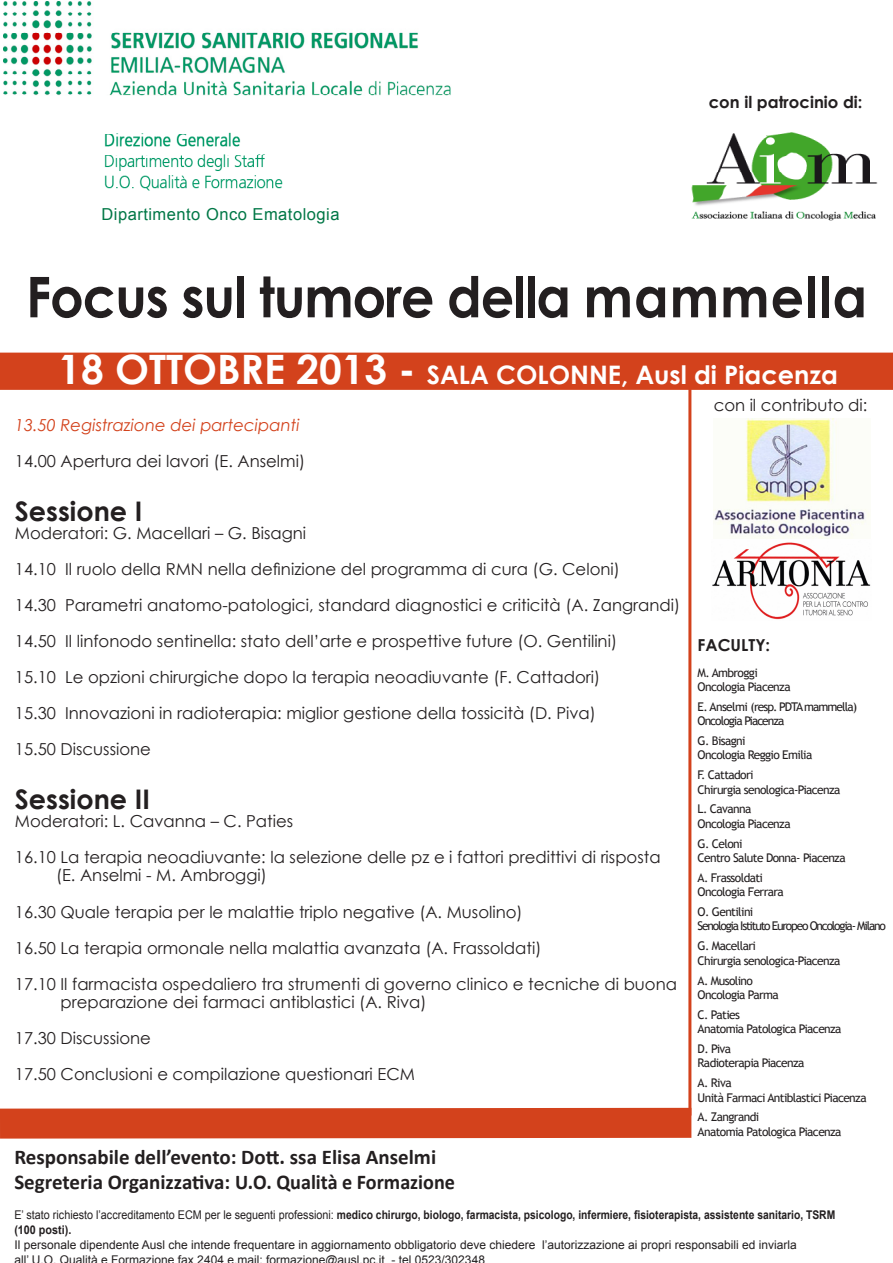
<style>
.page{position:relative;width:893px;height:1263px;background:#fff}
.page>*{position:absolute;margin:0;border:0;box-sizing:border-box;transform-origin:0 0}
.t1{font:700 56.25px "Century Gothic";letter-spacing:-.02em;color:#231f20;scale:.93 1}
.t2{font:700 27px "Century Gothic";color:#231f20}
.t3{font:700 25.5px "Century Gothic";color:#fff}
.t4{font:700 21px/25.2px "Calibri";color:#231f20}
.t5{font:16.5px/36px "Century Gothic";color:#231f20}
.t6{font:italic 16.5px "Century Gothic";color:#d3421c}
.t7{font:16.5px "Arial";letter-spacing:.03em;color:#007746}
.t8{font:700 16.5px "Century Gothic";color:#231f20}
.t9{font:12px/14.4px "Trebuchet MS";letter-spacing:-.05em;color:#231f20}
.t10{font:12px/15px "Arial";color:#231f20}
.t11{font:700 12px/15px "Arial";color:#231f20;scale:.86 1}
.t12{font:12px/14.4px "Trebuchet MS";letter-spacing:-.1em;color:#231f20}
.t13{font:12px/14.4px "Trebuchet MS";letter-spacing:-.08em;color:#231f20}
.s1{font-size:40.5px}
.s2{font-weight:400}
</style>
<div class="page">
<img style="left:691px;top:181px;width:187px;height:40px">
<img style="left:3px;top:2px;width:448px;height:189px">
<img style="left:713px;top:432px;width:157px;height:107px">
<img style="left:712px;top:542px;width:159px;height:77px">
<svg style="left:713px;top:132px;width:157px;height:49px"></svg>
<svg style="left:745px;top:418px;width:92px;height:14px"></svg>
<hr style="left:688px;top:363px;width:3px;height:752px;background:#d3421c">
<svg style="left:0;top:1093px;width:692px;height:46px"></svg>
<div style="left:0;top:353px;width:893px;height:36px;background:#d3421c"></div>
<div style="left:0;top:353px;width:893px;height:37px;border:2px solid #d3421c"></div>
<svg style="left:691px;top:618px;width:91px;height:46px"></svg>
<p class="t7" style="left:102px;top:204px;width:240px">Dipartimento Onco Ematologia</p>
<p class="t8" style="left:709px;top:90px;width:155px">con il patrocinio di:</p>
<h1 class="t1" style="left:26px;top:254px;width:906px">Focus sul tumore della mammella</h1>
<h3 class="t3" style="left:58px;top:355px;width:781px"><span class="s1">18 OTTOBRE 2013 -</span> SALA COLONNE, Ausl di Piacenza</h3>
<p class="t6" style="left:15px;top:414px;width:286px">13.50 Registrazione dei partecipanti</p>
<p class="t5" style="left:15px;top:443px;width:292px">14.00 Apertura dei lavori (E. Anselmi)</p>
<h2 class="t2" style="left:15px;top:491px;width:129px">Sessione I</h2>
<p class="t5" style="left:15px;top:515px;width:667px">Moderatori: G. Macellari – G. Bisagni<br>14.10 Il ruolo della RMN nella definizione del programma di cura (G. Celoni)<br>14.30 Parametri anatomo-patologici, standard diagnostici e criticità (A. Zangrandi)<br>14.50 Il linfonodo sentinella: stato dell’arte e prospettive future (O. Gentilini)<br>15.10 Le opzioni chirurgiche dopo la terapia neoadiuvante (F. Cattadori)<br>15.30 Innovazioni in radioterapia: miglior gestione della tossicità (D. Piva)<br>15.50 Discussione</p>
<h2 class="t2" style="left:15px;top:779px;width:137px">Sessione II</h2>
<p class="t5" style="left:15px;top:803px;width:647px">Moderatori: L. Cavanna – C. Paties<br>16.10 La terapia neoadiuvante: la selezione delle pz e i fattori predittivi di risposta</p>
<p class="t5" style="left:15px;top:857px;width:664px;text-indent:41px">(E. Anselmi - M. Ambroggi)<br>16.30 Quale terapia per le malattie triplo negative (A. Musolino)<br>16.50 La terapia ormonale nella malattia avanzata (A. Frassoldati)<br>17.10 Il farmacista ospedaliero tra strumenti di governo clinico e tecniche di buona</p>
<p class="t5" style="left:15px;top:983px;width:413px;text-indent:46px">preparazione dei farmaci antiblastici (A. Riva)<br>17.30 Discussione<br>17.50 Conclusioni e compilazione questionari ECM</p>
<p class="t5" style="left:714px;top:386px;width:155px">con il contributo di:</p>
<p class="t8" style="left:698px;top:633px;width:74px">FACULTY:</p>
<p class="t9" style="left:698px;top:665px;width:95px">M. Ambroggi<br>Oncologia Piacenza</p>
<p class="t13" style="left:698px;top:699px;width:161px">E. Anselmi (resp. PDTA mammella)<br>Oncologia Piacenza</p>
<p class="t9" style="left:698px;top:734px;width:116px">G. Bisagni<br>Oncologia Reggio Emilia</p>
<p class="t9" style="left:698px;top:768px;width:144px">F. Cattadori<br>Chirurgia senologica-Piacenza</p>
<p class="t9" style="left:698px;top:802px;width:95px">L. Cavanna<br>Oncologia Piacenza</p>
<p class="t9" style="left:698px;top:836px;width:150px">G. Celoni<br>Centro Salute Donna- Piacenza</p>
<p class="t9" style="left:698px;top:870px;width:88px">A. Frassoldati<br>Oncologia Ferrara</p>
<p class="t12" style="left:698px;top:905px;width:190px">O. Gentilini<br>Senologia Istituto Europeo Oncologia- Milano</p>
<p class="t9" style="left:698px;top:939px;width:144px">G. Macellari<br>Chirurgia senologica-Piacenza</p>
<p class="t9" style="left:698px;top:973px;width:83px">A. Musolino<br>Oncologia Parma</p>
<p class="t9" style="left:698px;top:1007px;width:146px">C. Paties<br>Anatomia Patologica Piacenza</p>
<p class="t9" style="left:698px;top:1041px;width:108px">D. Piva<br>Radioterapia Piacenza</p>
<p class="t9" style="left:698px;top:1076px;width:171px">A. Riva<br>Unità Farmaci Antiblastici Piacenza</p>
<p class="t9" style="left:698px;top:1110px;width:146px">A. Zangrandi<br>Anatomia Patologica Piacenza</p>
<p class="t4" style="left:14px;top:1143px;width:442px">Responsabile dell’evento: Dott. ssa Elisa Anselmi<br>Segreteria Organizzativa: U.O. Qualità e Formazione</p>
<p class="t11" style="left:14px;top:1207px;width:956px"><span class="s2">E’ stato richiesto l’accreditamento ECM per le seguenti professioni:</span> medico chirurgo, biologo, farmacista, psicologo, infermiere, fisioterapista, assistente sanitario, TSRM (100 posti).</p>
<p class="t10" style="left:14px;top:1237px;width:784px">Il personale dipendente Ausl che intende frequentare in aggiornamento obbligatorio deve chiedere l’autorizzazione ai propri responsabili ed inviarla all’ U.O. Qualità e Formazione fax 2404 e.mail: formazione@ausl.pc.it - tel 0523/302348</p>
</div>
